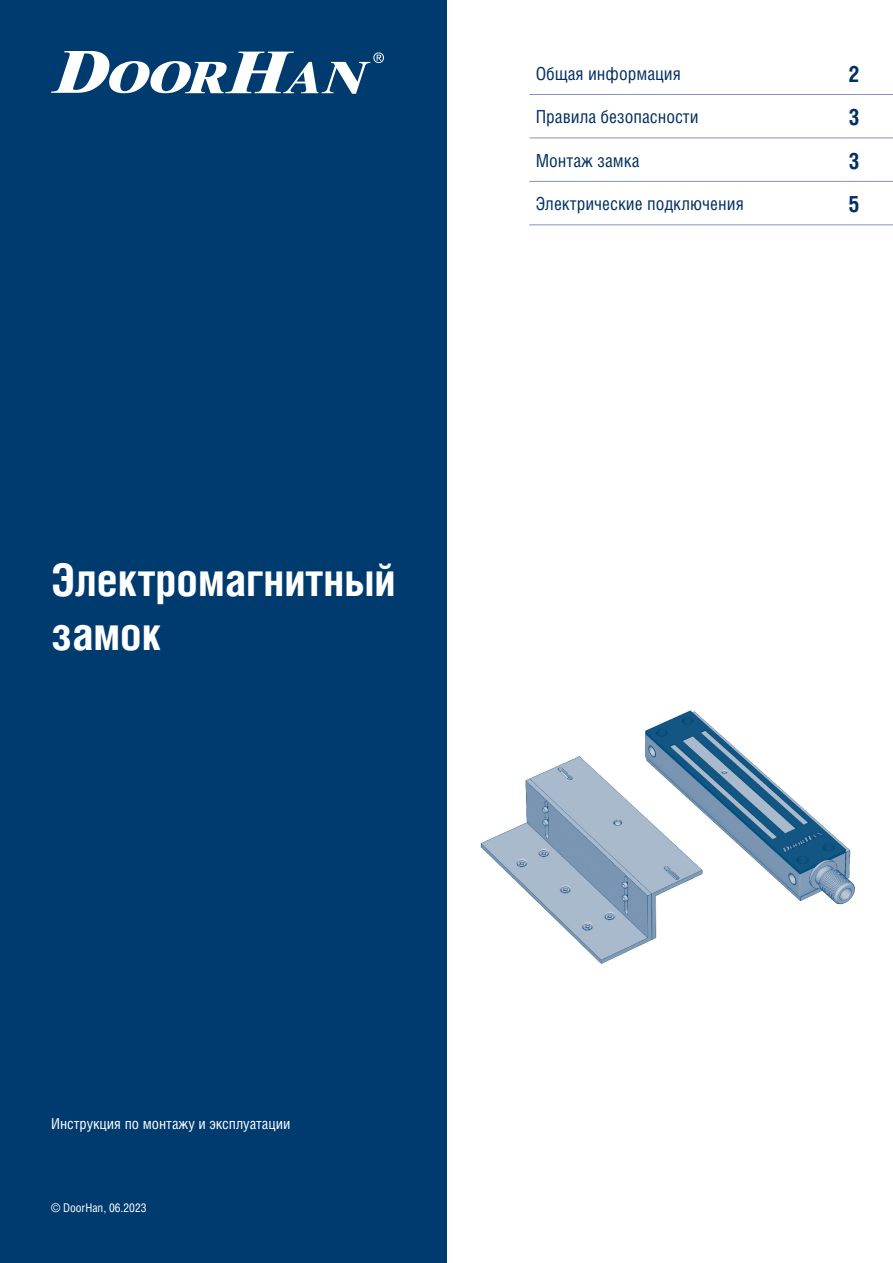
<style>
.page{position:relative;width:893px;height:1263px;background:#fff}
.page>*{position:absolute;margin:0;border:0;box-sizing:border-box;transform-origin:0 0}
.t1{font:700 45px/54px "Helios Cond C";color:#fff}
.Содержание{font:700 22.5px "Helios Cond C";color:#003062}
.Содержание-2{font:18px "Helios Cond C";color:#003062}
.t2{font:15px "Helios Cond C";color:#fff}
.t3{font:12px "Helios Cond C";color:#fff}
</style>
<div class="page">
<div style="left:0;top:0;width:446px;height:1263px;background:#003b70"></div>
<svg style="left:51px;top:51px;width:333px;height:43px"></svg>
<hr style="left:529px;top:94px;width:313px;height:1px;background:#8396b6">
<hr style="left:842px;top:94px;width:51px;height:1px;background:#8396b6">
<hr style="left:529px;top:138px;width:313px;height:1px;background:#8396b6">
<hr style="left:842px;top:138px;width:51px;height:1px;background:#8396b6">
<hr style="left:529px;top:181px;width:313px;height:1px;background:#8396b6">
<hr style="left:842px;top:181px;width:51px;height:1px;background:#8396b6">
<hr style="left:529px;top:225px;width:313px;height:1px;background:#8396b6">
<hr style="left:842px;top:225px;width:51px;height:1px;background:#8396b6">
<img style="left:480px;top:710px;width:375px;height:254px">
<p class="t1" style="left:51px;top:551px;width:346px">Электромагнитный замок</p>
<p class="Содержание-2" style="left:536px;top:63px;width:147px">Общая информация</p>
<p class="Содержание" style="left:848px;top:60px;width:13px">2</p>
<p class="Содержание-2" style="left:536px;top:106px;width:164px">Правила безопасности</p>
<p class="Содержание" style="left:848px;top:104px;width:13px">3</p>
<p class="Содержание-2" style="left:536px;top:150px;width:105px">Монтаж замка</p>
<p class="Содержание" style="left:848px;top:147px;width:13px">3</p>
<p class="Содержание-2" style="left:536px;top:193px;width:210px">Электрические подключения</p>
<p class="Содержание" style="left:848px;top:191px;width:13px">5</p>
<p class="t2" style="left:51px;top:1114px;width:241px">Инструкция по монтажу и эксплуатации</p>
<p class="t3" style="left:51px;top:1200px;width:97px">© DoorHan, 06.2023</p>
</div>
